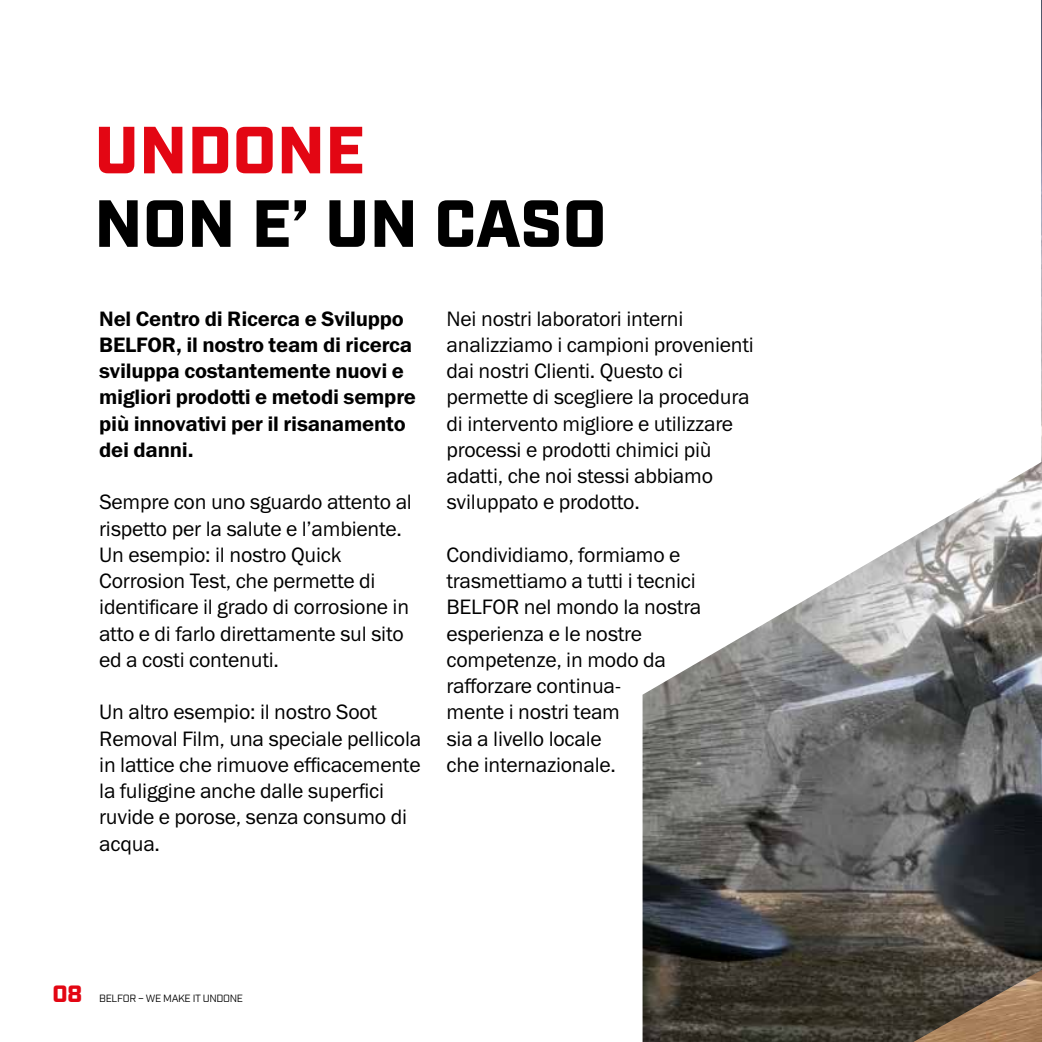
<style>
.page{position:relative;width:1042px;height:1042px;background:#fff}
.page>*{position:absolute;margin:0;border:0;box-sizing:border-box;transform-origin:0 0}
.t1{font:900 66.5px "Industry";letter-spacing:.01em;color:#000}
.t2{font:900 66.5px "Industry";letter-spacing:.01em;color:#e30613}
.t3{font:900 23.62px "Industry";color:#e30613}
.t4{font:21px/26.2px "Franklin Gothic Book ITC";letter-spacing:-.01em;color:#000}
.t5{font:21px/26.2px "Franklin Gothic Demi ITC";letter-spacing:-.01em;color:#000}
.t6{font:10.5px "Industry";letter-spacing:-.03em;color:#000}
</style>
<div class="page">
<img style="left:642px;top:0;width:400px;height:1042px">
<img style="left:913px;top:970px;width:129px;height:72px">
<h1 class="t2" style="left:95px;top:110px;width:272px">UNDONE</h1>
<h1 class="t1" style="left:95px;top:184px;width:513px">NON E’ UN CASO</h1>
<p class="t5" style="left:99px;top:306px;width:318px">Nel Centro di Ricerca e Sviluppo<br>BELFOR, il nostro team di ricerca sviluppa costantemente nuovi e migliori prodotti e metodi sempre più innovativi per il risanamento dei danni.</p>
<p class="t4" style="left:99px;top:489px;width:314px">Sempre con uno sguardo attento al rispetto per la salute e l’ambiente.<br>Un esempio: il nostro Quick<br>Corrosion Test, che permette di identificare il grado di corrosione in atto e di farlo direttamente sul sito ed a costi contenuti.</p>
<p class="t4" style="left:99px;top:699px;width:323px">Un altro esempio: il nostro Soot<br>Removal Film, una speciale pellicola in lattice che rimuove efficacemente la fuliggine anche dalle superfici ruvide e porose, senza consumo di acqua.</p>
<p class="t4" style="left:446px;top:305px;width:309px">Nei nostri laboratori interni analizziamo i campioni provenienti dai nostri Clienti. Questo ci permette di scegliere la procedura di intervento migliore e utilizzare processi e prodotti chimici più adatti, che noi stessi abbiamo sviluppato e prodotto.</p>
<p class="t4" style="left:446px;top:541px;width:256px">Condividiamo, formiamo e trasmettiamo a tutti i tecnici<br>BELFOR nel mondo la nostra esperienza e le nostre competenze, in modo da rafforzare continua-<br>mente i nostri team<br>sia a livello locale<br>che internazionale.</p>
<p class="t3" style="left:52px;top:980px;width:31px">08</p>
<p class="t6" style="left:99px;top:992px;width:145px">BELFOR – WE MAKE IT UNDONE</p>
</div>
